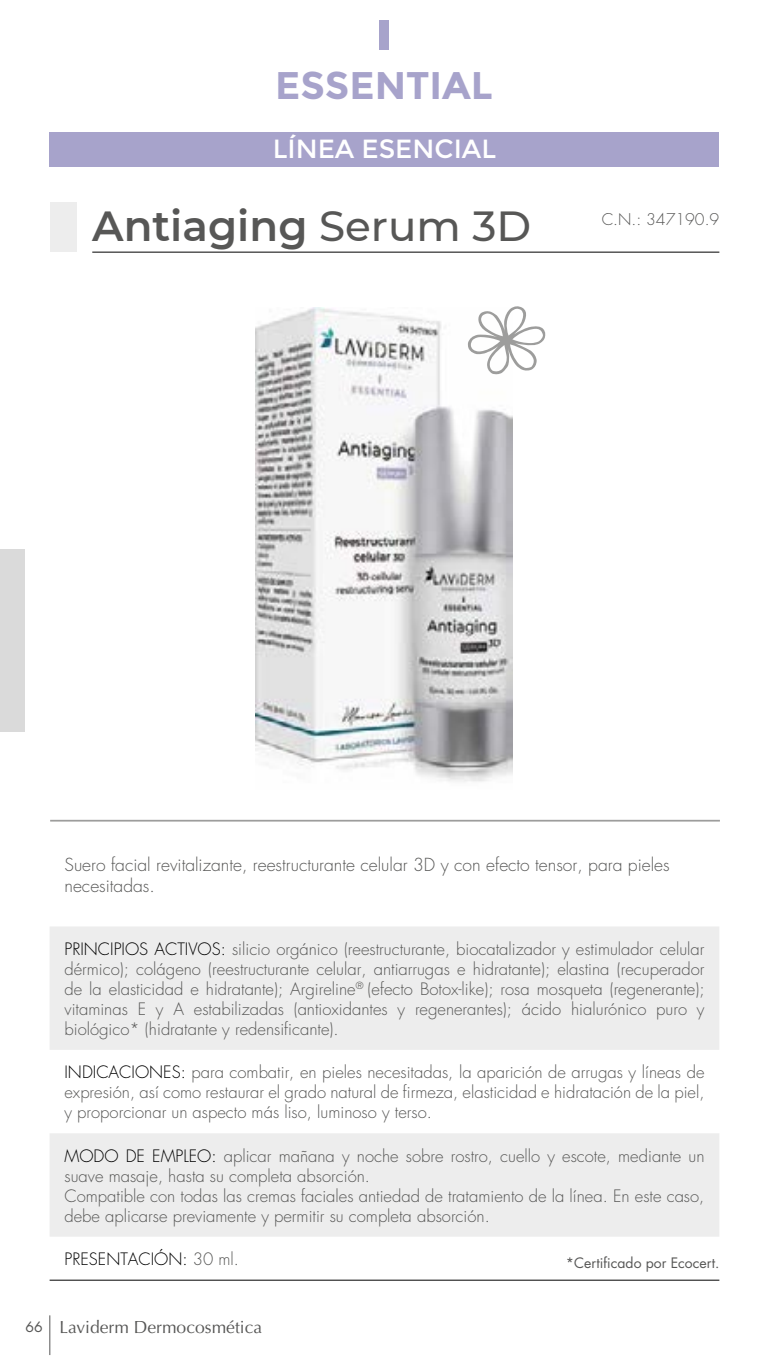
<style>
.page{position:relative;width:769px;height:1365px;background:#fff}
.page>*{position:absolute;margin:0;border:0;box-sizing:border-box;transform-origin:0 0}
.t1{font:600 42px "Montserrat";color:#575756}
.t2{font:700 38.5px "Montserrat";color:#a7a3cb}
.t3{font:26.25px "Montserrat";color:#fff}
.t4{font:300 17.5px/21px "Futura Std";color:#575756}
.t5{font:17.5px "Optima LT Std";color:#575756}
.t6{font:300 16.62px/19.9px "Futura Std";color:#575756;text-align:justify}
.t7{font:300 16.62px "Futura Std";color:#000}
.t8{font:300 15.75px "Futura Std";color:#575756}
.t9{font:14px "Futura Std";color:#575756}
.s1{font-weight:500}
.s2{color:#000}
.s3{color:#575756}
.s4{font-family:"Futura Std";font-size:14px}
</style>
<div class="page">
<hr style="left:50px;top:1315px;width:1px;height:39px;background:#575756">
<div style="left:0;top:549px;width:24px;height:182px;background:#dadada"></div>
<img style="left:255px;top:308px;width:258px;height:474px">
<div style="left:50px;top:132px;width:669px;height:35px;background:#a7a3cb"></div>
<div style="left:50px;top:202px;width:26px;height:50px;background:#ededed"></div>
<hr style="left:92px;top:252px;width:627px;height:1px;background:#000">
<div style="left:379px;top:20px;width:10px;height:30px;background:#a7a3cb"></div>
<svg style="left:50px;top:927px;width:669px;height:309px;fill:#ededed"></svg>
<hr style="left:50px;top:1279px;width:669px;height:1px;background:#000">
<hr style="left:50px;top:819px;width:670px;height:2px;background:#9d9d9c">
<svg style="left:468px;top:306px;width:77px;height:68px"></svg>
<h2 class="t2" style="left:275px;top:63px;width:219px">ESSENTIAL</h2>
<h3 class="t3" style="left:273px;top:133px;width:225px">LÍNEA ESENCIAL</h3>
<h1 class="t1" style="left:92px;top:196px;width:440px">Antiaging <span class="s1">Serum 3D</span></h1>
<p class="t8" style="left:602px;top:210px;width:119px">C.N.: 347190.9</p>
<p class="t4" style="left:64px;top:854px;width:607px">Suero facial revitalizante, reestructurante celular 3D y con efecto tensor, para pieles necesitadas.</p>
<p class="t6" style="left:64px;top:939px;width:641px"><span class="s2">PRINCIPIOS ACTIVOS:</span> silicio orgánico (reestructurante, biocatalizador y estimulador celular dérmico); colágeno (reestructurante celular, antiarrugas e hidratante); elastina (recuperador de la elasticidad e hidratante); Argireline<sup>®</sup> (efecto Botox-like); rosa mosqueta (regenerante); vitaminas E y A estabilizadas (antioxidantes y regenerantes); ácido hialurónico puro y biológico* (hidratante y redensificante).</p>
<p class="t6" style="left:64px;top:1062px;width:641px"><span class="s2">INDICACIONES:</span> para combatir, en pieles necesitadas, la aparición de arrugas y líneas de expresión, así como restaurar el grado natural de firmeza, elasticidad e hidratación de la piel, y proporcionar un aspecto más liso, luminoso y terso.</p>
<p class="t6" style="left:64px;top:1146px;width:641px;text-align:left"><span class="s2">MODO DE EMPLEO:</span> aplicar mañana y noche sobre rostro, cuello y escote, mediante un suave masaje, hasta su completa absorción.<br>Compatible con todas las cremas faciales antiedad de tratamiento de la línea. En este caso, debe aplicarse previamente y permitir su completa absorción.</p>
<p class="t7" style="left:64px;top:1248px;width:176px">PRESENTACIÓN: <span class="s3">30 ml.</span></p>
<p class="t9" style="left:566px;top:1253px;width:155px">*Certificado por Ecocert.</p>
<p class="t5" style="left:25px;top:1316px;width:238px"><span class="s4">66</span> Laviderm Dermocosmética</p>
</div>
